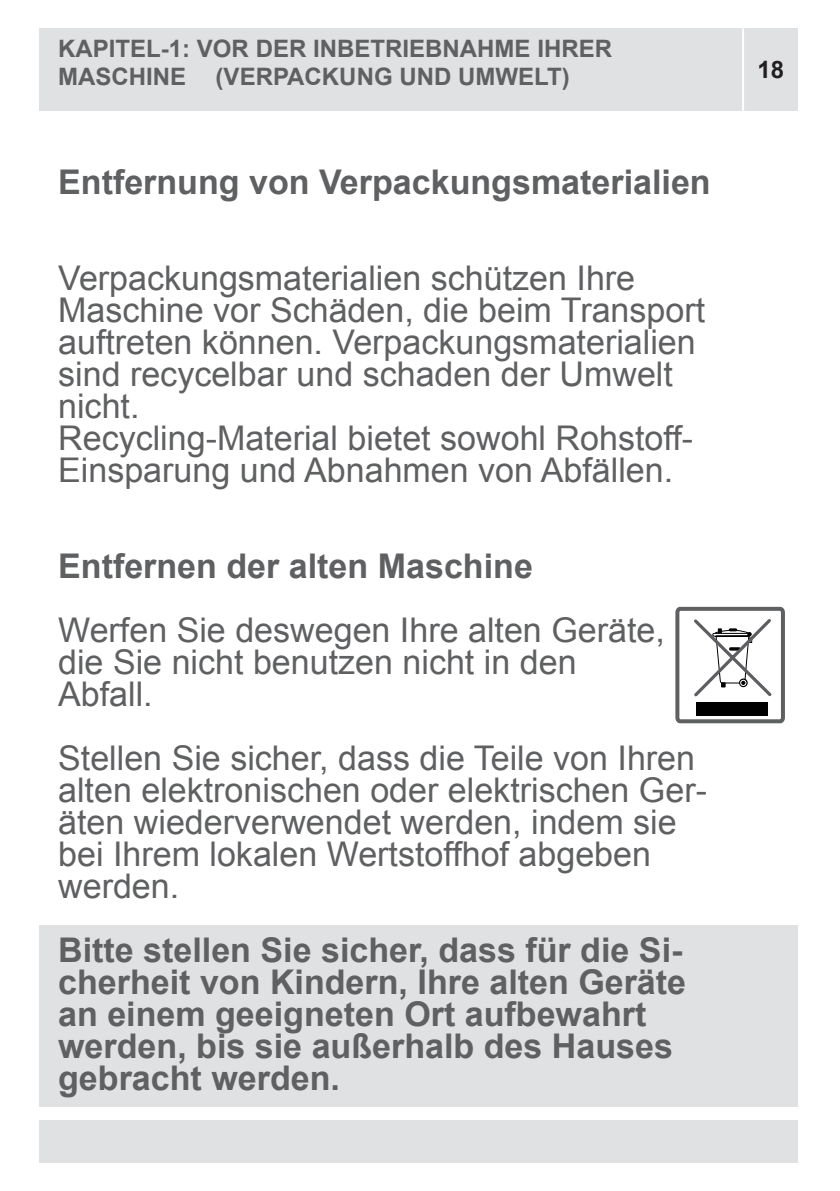
<style>
.page{position:relative;width:840px;height:1191px;background:#fff}
.page>*{position:absolute;margin:0;border:0;box-sizing:border-box;transform-origin:0 0}
.t1{font:34px/32px "Arial";color:#5f6062}
.t2{font:700 34px/32px "Arial";color:#5f6062}
.t3{font:700 24px/28.8px "Arial";color:#5f6062}
.t4{font:700 24px "Arial";color:#231f20}
</style>
<div class="page">
<div style="left:40px;top:28px;width:757px;height:83px;background:#e0e1e3"></div>
<div style="left:40px;top:1120px;width:757px;height:42px;background:#e0e1e3"></div>
<hr style="left:741px;top:28px;width:2px;height:83px;background:#fff">
<div style="left:40px;top:925px;width:757px;height:181px;background:#e0e1e3"></div>
<svg style="left:675px;top:606px;width:110px;height:118px"></svg>
<p class="t3" style="left:58px;top:35px;width:555px">KAPITEL-1: VOR DER INBETRIEBNAHME IHRER<br>MASCHINE (VERPACKUNG UND UMWELT)</p>
<p class="t2" style="left:58px;top:167px;width:653px">Entfernung von Verpackungsmaterialien</p>
<p class="t1" style="left:58px;top:262px;width:648px">Verpackungsmaterialien schützen Ihre Maschine vor Schäden, die beim Transport auftreten können. Verpackungsmaterialien sind recycelbar und schaden der Umwelt nicht.<br>Recycling-Material bietet sowohl Rohstoff-Einsparung und Abnahmen von Abfällen.</p>
<p class="t2" style="left:58px;top:551px;width:476px">Entfernen der alten Maschine</p>
<p class="t1" style="left:58px;top:614px;width:608px">Werfen Sie deswegen Ihre alten Geräte, die Sie nicht benutzen nicht in den<br>Abfall.</p>
<p class="t1" style="left:58px;top:742px;width:650px">Stellen Sie sicher, dass die Teile von Ihren alten elektronischen oder elektrischen Ger&shy;äten wiederverwendet werden, indem sie bei Ihrem lokalen Wertstoffhof abgeben werden.</p>
<p class="t2" style="left:58px;top:935px;width:629px">Bitte stellen Sie sicher, dass für die Si&shy;cherheit von Kindern, Ihre alten Geräte an einem geeigneten Ort aufbewahrt werden, bis sie außerhalb des Hauses gebracht werden.</p>
<p class="t4" style="left:757px;top:54px;width:28px">18</p>
</div>
